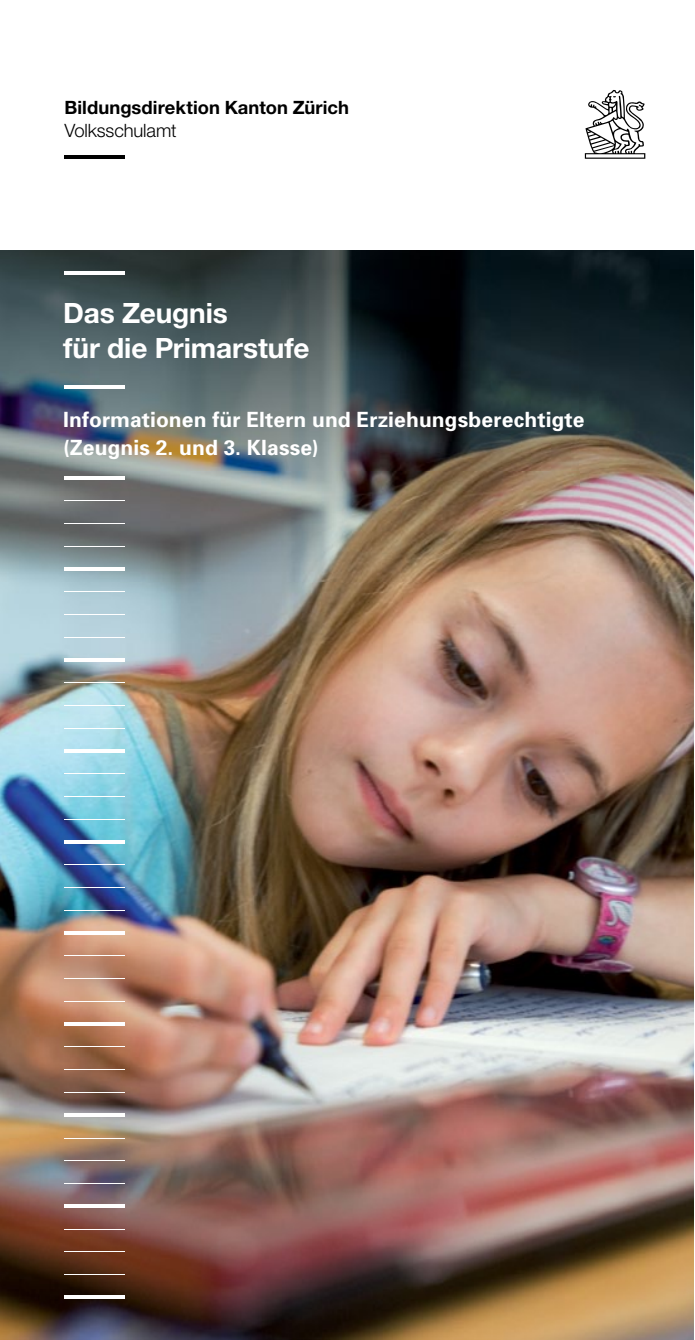
<style>
.page{position:relative;width:695px;height:1340px;background:#fff}
.page>*{position:absolute;margin:0;border:0;box-sizing:border-box;transform-origin:0 0}
.t1{font:700 28px/35px "Helvetica Neue";letter-spacing:-.005em;color:#fff}
.t2{font:700 21px/28px "Univers";letter-spacing:.005em;color:#fff}
.t3{font:700 18.38px "Helvetica Neue";letter-spacing:.005em;color:#000}
.t4{font:300 18.38px "Helvetica Neue";letter-spacing:-.005em;color:#000}
</style>
<div class="page">
<img style="left:0;top:581px;width:693px;height:758px">
<img style="left:0;top:250px;width:693px;height:331px">
<svg style="left:584px;top:90px;width:61px;height:69px"></svg>
<hr style="left:64px;top:155px;width:61px;height:3px;background:#000">
<hr style="left:64px;top:385px;width:61px;height:4px;background:#fff">
<hr style="left:64px;top:271px;width:61px;height:4px;background:#fff">
<hr style="left:64px;top:476px;width:61px;height:4px;background:#fff">
<hr style="left:64px;top:658px;width:61px;height:4px;background:#fff">
<hr style="left:64px;top:749px;width:61px;height:4px;background:#fff">
<hr style="left:64px;top:840px;width:61px;height:4px;background:#fff">
<hr style="left:64px;top:931px;width:61px;height:4px;background:#fff">
<hr style="left:64px;top:1022px;width:61px;height:4px;background:#fff">
<hr style="left:64px;top:1113px;width:61px;height:4px;background:#fff">
<hr style="left:64px;top:1204px;width:61px;height:4px;background:#fff">
<hr style="left:64px;top:1295px;width:61px;height:4px;background:#fff">
<hr style="left:64px;top:567px;width:61px;height:4px;background:#fff">
<hr style="left:64px;top:500px;width:61px;height:1px;background:#fff">
<hr style="left:64px;top:523px;width:61px;height:1px;background:#fff">
<hr style="left:64px;top:546px;width:61px;height:1px;background:#fff">
<hr style="left:64px;top:591px;width:61px;height:1px;background:#fff">
<hr style="left:64px;top:614px;width:61px;height:1px;background:#fff">
<hr style="left:64px;top:637px;width:61px;height:1px;background:#fff">
<hr style="left:64px;top:682px;width:61px;height:1px;background:#fff">
<hr style="left:64px;top:705px;width:61px;height:1px;background:#fff">
<hr style="left:64px;top:728px;width:61px;height:1px;background:#fff">
<hr style="left:64px;top:773px;width:61px;height:1px;background:#fff">
<hr style="left:64px;top:796px;width:61px;height:1px;background:#fff">
<hr style="left:64px;top:819px;width:61px;height:1px;background:#fff">
<hr style="left:64px;top:864px;width:61px;height:1px;background:#fff">
<hr style="left:64px;top:887px;width:61px;height:1px;background:#fff">
<hr style="left:64px;top:910px;width:61px;height:1px;background:#fff">
<hr style="left:64px;top:955px;width:61px;height:1px;background:#fff">
<hr style="left:64px;top:978px;width:61px;height:1px;background:#fff">
<hr style="left:64px;top:1001px;width:61px;height:1px;background:#fff">
<hr style="left:64px;top:1046px;width:61px;height:1px;background:#fff">
<hr style="left:64px;top:1069px;width:61px;height:1px;background:#fff">
<hr style="left:64px;top:1092px;width:61px;height:1px;background:#fff">
<hr style="left:64px;top:1137px;width:61px;height:1px;background:#fff">
<hr style="left:64px;top:1160px;width:61px;height:1px;background:#fff">
<hr style="left:64px;top:1183px;width:61px;height:1px;background:#fff">
<hr style="left:64px;top:1228px;width:61px;height:1px;background:#fff">
<hr style="left:64px;top:1251px;width:61px;height:1px;background:#fff">
<hr style="left:64px;top:1274px;width:61px;height:1px;background:#fff">
<p class="t3" style="left:64px;top:96px;width:286px">Bildungsdirektion Kanton Zürich</p>
<p class="t4" style="left:64px;top:119px;width:114px">Volksschulamt</p>
<h1 class="t1" style="left:63px;top:295px;width:248px">Das Zeugnis<br>für die Primarstufe</h1>
<p class="t2" style="left:63px;top:405px;width:522px">Informationen für Eltern und Erziehungsberechtigte (Zeugnis 2. und 3. Klasse)</p>
</div>
